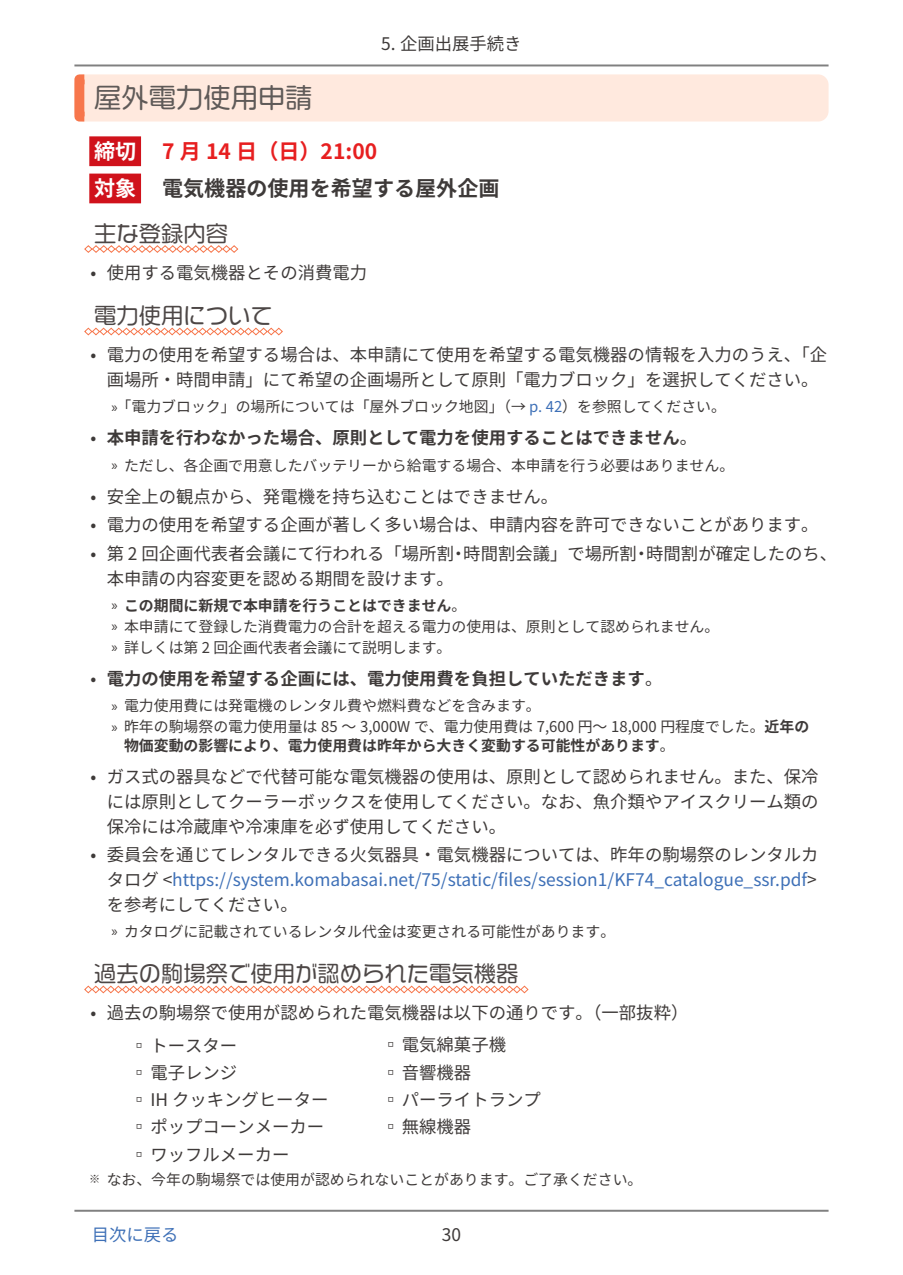
<style>
.page{position:relative;width:903px;height:1275px;background:#fff}
.page>*{position:absolute;margin:0;border:0;box-sizing:border-box;transform-origin:0 0}
.t1{font:27.3px "VDL Logo Maru Regular";color:#5f5a58}
.t2{font:22.4px "VDL Logo Maru Regular";color:#4d4746}
.t3{font:700 21px/37.3px "Source Han Sans JP";color:#3e3a39}
.t4{font:17.32px/27.3px "Source Han Sans JP";color:#3e3a39}
.t5{font:17.32px/24.8px "Source Han Sans JP";color:#3e70b7;text-align:justify}
.t6{font:700 17.32px "Source Han Sans JP";color:#3e3a39}
.t7{font:14.88px/21.2px "Source Han Sans JP";color:#3e3a39}
.t8{font:700 14.88px "Source Han Sans JP";color:#3e3a39}
.s1{color:#fff}
.s2{color:#e71f20}
.s3{font-family:"Myriad Pro"}
.s4{color:#3e70b7}
.s5{font-weight:400}
.s6{font-weight:700}
.s7{color:#3e3a39}
.s8{font-size:11.2px}
</style>
<div class="page">
<hr style="left:74px;top:1210px;width:754px;height:2px;background:#000">
<hr style="left:74px;top:64px;width:754px;height:2px;background:#000">
<div style="left:74px;top:74px;width:754px;height:48px;background:#ffe9de;border-radius:10px"></div>
<div style="left:74px;top:74px;width:15px;height:48px;border:10px solid #f7764b"></div>
<div style="left:89px;top:136px;width:52px;height:30px;background:#d0121b"></div>
<div style="left:89px;top:174px;width:52px;height:29px;background:#d0121b"></div>
<svg style="left:84px;top:245px;width:155px;height:8px"></svg>
<svg style="left:84px;top:327px;width:199px;height:9px"></svg>
<svg style="left:84px;top:985px;width:445px;height:9px"></svg>
<p class="t4" style="left:381px;top:30px;width:142px">5. 企画出展手続き</p>
<h1 class="t1" style="left:94px;top:80px;width:220px">屋外電力使用申請</h1>
<p class="t3" style="left:94px;top:133px;width:407px"><span class="s1">締切</span> <span class="s2">7 月 14 日（日）21:00<br></span><span class="s1">対象</span> 電気機器の使用を希望する屋外企画</p>
<p class="t2" style="left:94px;top:218px;width:135px">主な登録内容</p>
<p class="t4" style="left:91px;top:259px;width:278px">• 使用する電気機器とその消費電力</p>
<p class="t2" style="left:94px;top:300px;width:180px">電力使用について</p>
<p class="t4" style="left:91px;top:343px;width:738px;line-height:24.8px;text-align:center">• 電力の使用を希望する場合は、本申請にて使用を希望する電気機器の情報を入力のうえ、「企画場所・時間申請」にて希望の企画場所として原則「電力ブロック」を選択してください。</p>
<p class="t7" style="left:112px;top:397px;width:616px"><span class="s3">»</span>「電力ブロック」の場所については「屋外ブロック地図」（→ <span class="s4">p. 42</span>）を参照してください。</p>
<p class="t6" style="left:91px;top:428px;width:608px"><span class="s5">•</span> 本申請を行わなかった場合、原則として電力を使用することはできません<span class="s5">。</span></p>
<p class="t7" style="left:112px;top:455px;width:624px"><span class="s3">»</span> ただし、各企画で用意したバッテリーから給電する場合、本申請を行う必要はありません。</p>
<p class="t4" style="left:91px;top:483px;width:469px">• 安全上の観点から、発電機を持ち込むことはできません。</p>
<p class="t4" style="left:91px;top:512px;width:729px">• 電力の使用を希望する企画が著しく多い場合は、申請内容を許可できないことがあります。</p>
<p class="t4" style="left:107px;top:541px;width:732px;line-height:24.8px;text-indent:-16px">• 第 2 回企画代表者会議にて行われる「場所割・時間割会議」で場所割・時間割が確定したのち、本申請の内容変更を認める期間を設けます。</p>
<p class="t7" style="left:112px;top:595px;width:609px"><span class="s3">»</span> <span class="s6">この期間に新規で本申請を行うことはできません</span>。<br><span class="s3">»</span> 本申請にて登録した消費電力の合計を超える電力の使用は、原則として認められません。<span class="s3">»</span> 詳しくは第 2 回企画代表者会議にて説明します。</p>
<p class="t6" style="left:91px;top:669px;width:573px"><span class="s5">•</span> 電力の使用を希望する企画には、電力使用費を負担していただきます<span class="s5">。</span></p>
<p class="t7" style="left:112px;top:696px;width:699px"><span class="s3">»</span> 電力使用費には発電機のレンタル費や燃料費などを含みます。<br><span class="s3">»</span> 昨年の駒場祭の電力使用量は 85 〜 3,000W で、電力使用費は 7,600 円〜 18,000 円程度でした。<span class="s6">近年の</span></p>
<p class="t8" style="left:124px;top:737px;width:552px">物価変動の影響により、電力使用費は昨年から大きく変動する可能性があります<span class="s5">。</span></p>
<p class="t4" style="left:107px;top:765px;width:713px;line-height:24.8px;text-align:justify;text-indent:-16px">• ガス式の器具などで代替可能な電気機器の使用は、原則として認められません。また、保冷には原則としてクーラーボックスを使用してください。なお、魚介類やアイスクリーム類の保冷には冷蔵庫や冷凍庫を必ず使用してください。</p>
<p class="t5" style="left:107px;top:843px;width:713px;text-indent:-16px"><span class="s7">• 委員会を通じてレンタルできる火気器具・電気機器については、昨年の駒場祭のレンタルカタログ &lt;</span>https://system.komabasai.net/75/static/files/session1/KF74_catalogue_ssr.pdf<span class="s7">&gt;を参考にしてください。</span></p>
<p class="t7" style="left:112px;top:921px;width:505px"><span class="s3">»</span> カタログに記載されているレンタル代金は変更される可能性があります。</p>
<p class="t2" style="left:94px;top:958px;width:426px">過去の駒場祭で使用が認められた電気機器</p>
<p class="t4" style="left:91px;top:1000px;width:599px">• 過去の駒場祭で使用が認められた電気機器は以下の通りです。（一部抜粋）</p>
<p class="t4" style="left:131px;top:1032px;width:199px">▫トースター<br>▫電子レンジ<br>▫IH クッキングヒーター▫ポップコーンメーカー▫ワッフルメーカー</p>
<p class="t4" style="left:382px;top:1032px;width:160px">▫電気綿菓子機<br>▫音響機器<br>▫パーライトランプ▫無線機器</p>
<p class="t7" style="left:89px;top:1169px;width:555px"><span class="s8">※</span> なお、今年の駒場祭では使用が認められないことがあります。ご了承ください。</p>
<p class="t5" style="left:92px;top:1223px;width:88px">目次に戻る</p>
<p class="t4" style="left:442px;top:1222px;width:21px">30</p>
</div>
